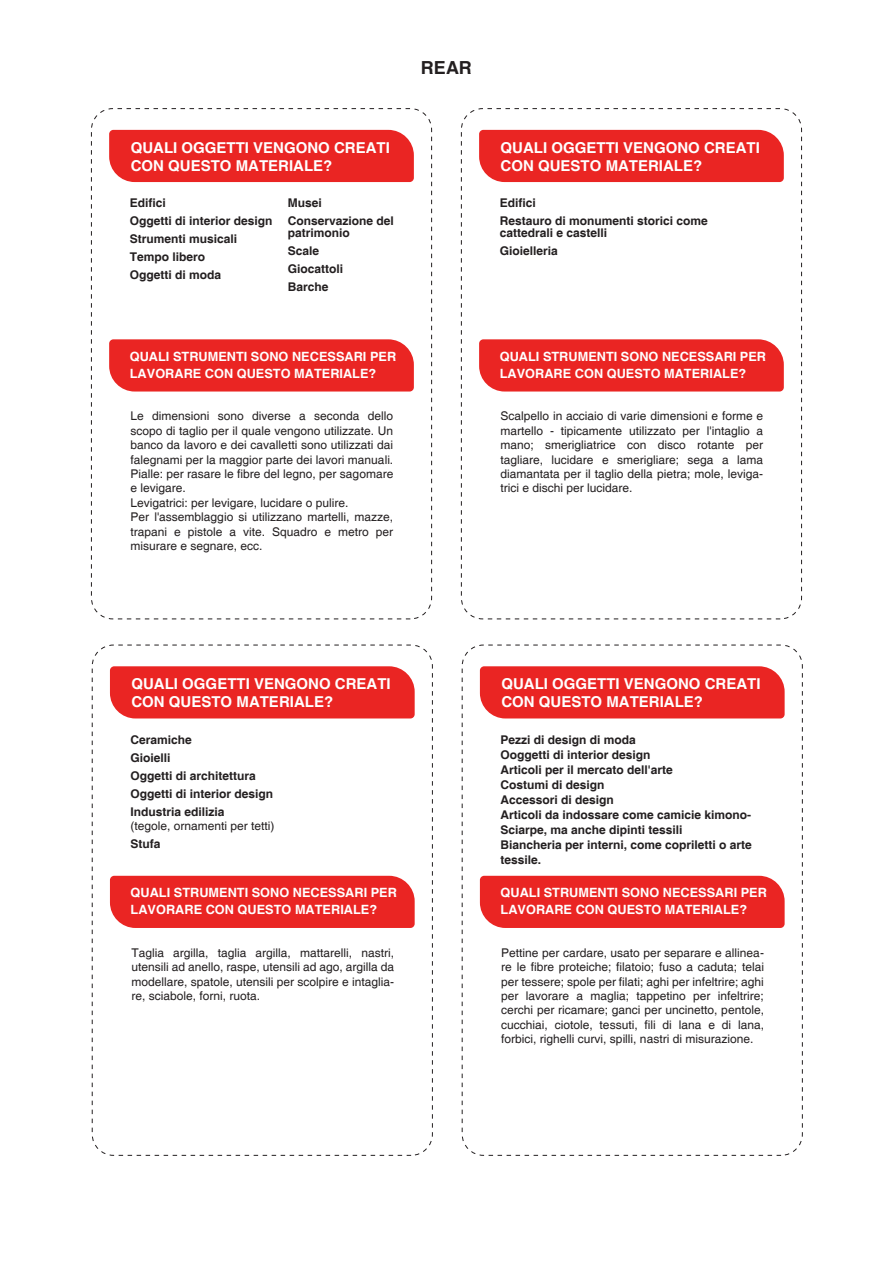
<style>
.page{position:relative;width:893px;height:1263px;background:#fff}
.page>*{position:absolute;margin:0;border:0;box-sizing:border-box;transform-origin:0 0}
.t1{font:700 18px "Helvetica";color:#231f20}
.t2{font:700 15px/18px "Helvetica";color:#fff}
.t3{font:700 12.75px/16.5px "Helvetica";color:#fff}
.t4{font:12px/14.4px "Helvetica";color:#231f20;text-align:justify}
.t5{font:700 12px/18px "Helvetica";color:#231f20}
</style>
<div class="page">
<div style="left:109px;top:130px;width:305px;height:52px;background:#ea2523"></div>
<div style="left:109px;top:339px;width:305px;height:52px;background:#ea2523"></div>
<div style="left:479px;top:130px;width:305px;height:52px;background:#ea2523"></div>
<div style="left:479px;top:339px;width:305px;height:52px;background:#ea2523"></div>
<div style="left:110px;top:666px;width:305px;height:52px;background:#ea2523"></div>
<div style="left:110px;top:876px;width:305px;height:52px;background:#ea2523"></div>
<div style="left:480px;top:666px;width:305px;height:52px;background:#ea2523"></div>
<div style="left:480px;top:876px;width:305px;height:52px;background:#ea2523"></div>
<h1 class="t1" style="left:421px;top:56px;width:52px">REAR</h1>
<p class="t2" style="left:131px;top:139px;width:261px">QUALI OGGETTI VENGONO CREATI<br>CON QUESTO MATERIALE?</p>
<p class="t5" style="left:130px;top:195px;width:144px">Edifici<br>Oggetti di interior design<br>Strumenti musicali<br>Tempo libero<br>Oggetti di moda</p>
<p class="t5" style="left:288px;top:195px;width:108px">Musei<br>Conservazione del</p>
<p class="t5" style="left:288px;top:225px;width:64px">patrimonio<br>Scale<br>Giocattoli<br>Barche</p>
<p class="t3" style="left:130px;top:349px;width:268px">QUALI STRUMENTI SONO NECESSARI PER<br>LAVORARE CON QUESTO MATERIALE?</p>
<p class="t4" style="left:131px;top:409px;width:264px;text-align:left">Le dimensioni sono diverse a seconda dello scopo di taglio per il quale vengono utilizzate. Un banco da lavoro e dei cavalletti sono utilizzati dai falegnami per la maggior parte dei lavori manuali.<br>Pialle: per rasare le fibre del legno, per sagomare e levigare.<br>Levigatrici: per levigare, lucidare o pulire.<br>Per l'assemblaggio si utilizzano martelli, mazze, trapani e pistole a vite. Squadro e metro per misurare e segnare, ecc.</p>
<p class="t2" style="left:501px;top:139px;width:261px">QUALI OGGETTI VENGONO CREATI<br>CON QUESTO MATERIALE?</p>
<p class="t5" style="left:500px;top:195px;width:210px">Edifici<br>Restauro di monumenti storici come</p>
<p class="t5" style="left:500px;top:225px;width:109px">cattedrali e castelli<br>Gioielleria</p>
<p class="t3" style="left:500px;top:349px;width:268px">QUALI STRUMENTI SONO NECESSARI PER<br>LAVORARE CON QUESTO MATERIALE?</p>
<p class="t4" style="left:500px;top:409px;width:264px">Scalpello in acciaio di varie dimensioni e forme e martello - tipicamente utilizzato per l'intaglio a mano; smerigliatrice con disco rotante per tagliare, lucidare e smerigliare; sega a lama diamantata per il taglio della pietra; mole, leviga&shy;trici e dischi per lucidare.</p>
<p class="t2" style="left:131px;top:676px;width:261px">QUALI OGGETTI VENGONO CREATI<br>CON QUESTO MATERIALE?</p>
<p class="t5" style="left:131px;top:731px;width:144px">Ceramiche<br>Gioielli<br>Oggetti di architettura<br>Oggetti di interior design<br>Industria edilizia</p>
<p class="t4" style="left:131px;top:819px;width:146px">(tegole, ornamenti per tetti)</p>
<p class="t5" style="left:131px;top:835px;width:31px">Stufa</p>
<p class="t3" style="left:131px;top:885px;width:268px">QUALI STRUMENTI SONO NECESSARI PER<br>LAVORARE CON QUESTO MATERIALE?</p>
<p class="t4" style="left:131px;top:946px;width:264px">Taglia argilla, taglia argilla, mattarelli, nastri, utensili ad anello, raspe, utensili ad ago, argilla da modellare, spatole, utensili per scolpire e intaglia&shy;re, sciabole, forni, ruota.</p>
<p class="t2" style="left:501px;top:676px;width:261px">QUALI OGGETTI VENGONO CREATI<br>CON QUESTO MATERIALE?</p>
<p class="t5" style="left:500px;top:732px;width:253px;line-height:15px">Pezzi di design di moda<br>Ooggetti di interior design<br>Articoli per il mercato dell'arte<br>Costumi di design<br>Accessori di design<br>Articoli da indossare come camicie kimono-<br>Sciarpe, ma anche dipinti tessili<br>Biancheria per interni, come copriletti o arte tessile.</p>
<p class="t3" style="left:501px;top:885px;width:268px">QUALI STRUMENTI SONO NECESSARI PER<br>LAVORARE CON QUESTO MATERIALE?</p>
<p class="t4" style="left:501px;top:946px;width:264px">Pettine per cardare, usato per separare e allinea&shy;re le fibre proteiche; filatoio; fuso a caduta; telai per tessere; spole per filati; aghi per infeltrire; aghi per lavorare a maglia; tappetino per infeltrire; cerchi per ricamare; ganci per uncinetto, pentole, cucchiai, ciotole, tessuti, fili di lana e di lana, forbici, righelli curvi, spilli, nastri di misurazione.</p>
</div>
